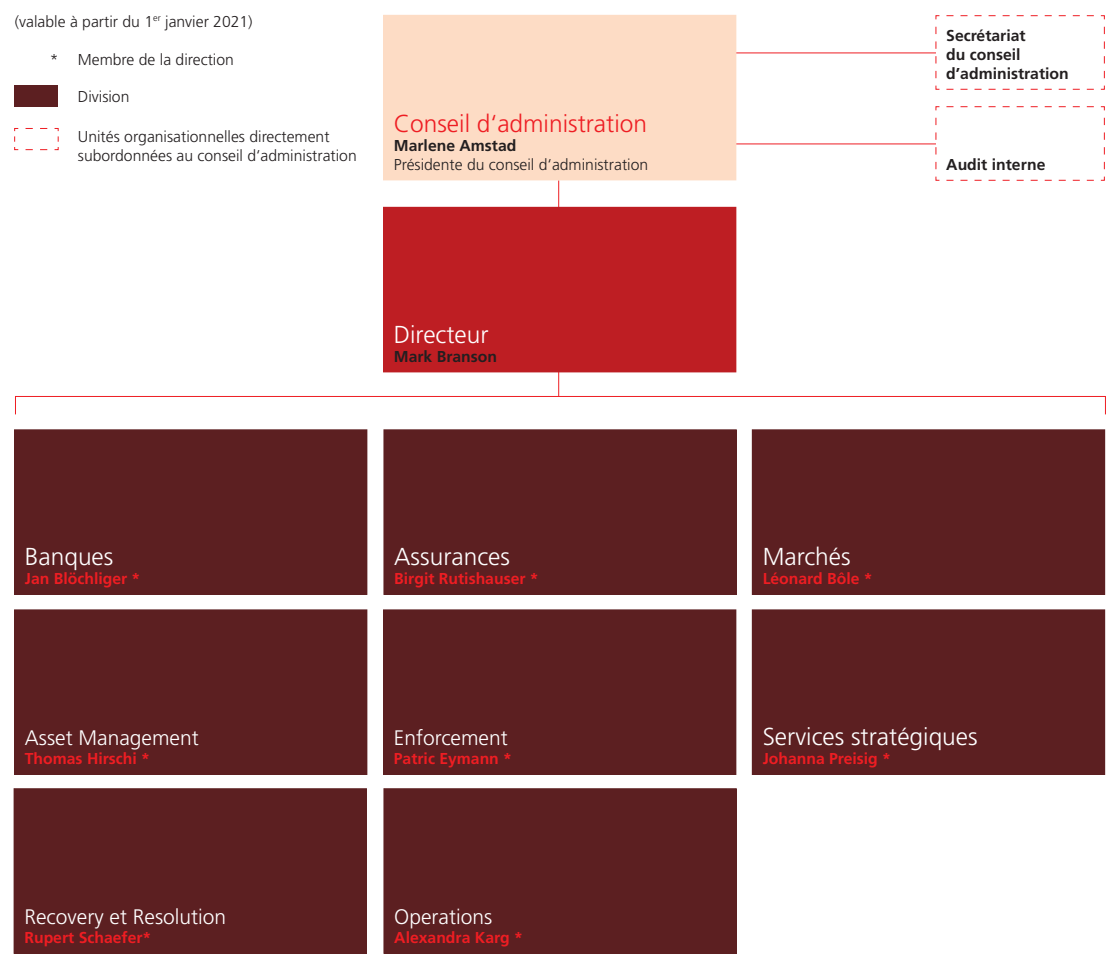
<style>
.page{position:relative;width:1120px;height:968px;background:#fff}
.page>*{position:absolute;margin:0;border:0;box-sizing:border-box;transform-origin:0 0}
.t1{font:300 24.5px "Frutiger LT Std";color:#fff}
.t2{font:300 24.5px "Frutiger LT Std";color:#ee1d23}
.t3{font:300 21px "Frutiger LT Std";color:#fff}
.t4{font:300 15.75px/18.9px "Frutiger LT Std";color:#231f20}
.t5{font:700 15.75px "Frutiger LT Std";color:#ee1d23}
.t6{font:700 15.75px/18.9px "Frutiger LT Std";color:#231f20}
</style>
<div class="page">
<hr style="left:558px;top:53px;width:378px;height:1px;background:#ee1d23">
<hr style="left:558px;top:143px;width:378px;height:1px;background:#ee1d23">
<hr style="left:15px;top:396px;width:1090px;height:1px;background:#ee1d23">
<hr style="left:558px;top:180px;width:1px;height:216px;background:#ee1d23">
<svg style="left:15px;top:397px;width:1px;height:17px"></svg>
<svg style="left:1105px;top:396px;width:1px;height:18px"></svg>
<div style="left:384px;top:15px;width:352px;height:165px;background:#fddcc5"></div>
<div style="left:384px;top:207px;width:352px;height:165px;background:#be1e23"></div>
<div style="left:15px;top:430px;width:352px;height:164px;background:#5c1f21"></div>
<div style="left:14px;top:429px;width:353px;height:165px;border:1px solid #5c1f21"></div>
<div style="left:15px;top:609px;width:352px;height:165px;background:#5c1f21"></div>
<div style="left:14px;top:609px;width:353px;height:165px;border:1px solid #5c1f21"></div>
<div style="left:384px;top:430px;width:352px;height:164px;background:#5c1f21"></div>
<div style="left:384px;top:429px;width:353px;height:165px;border:1px solid #5c1f21"></div>
<div style="left:384px;top:788px;width:352px;height:165px;background:#5c1f21"></div>
<div style="left:384px;top:788px;width:353px;height:165px;border:1px solid #5c1f21"></div>
<div style="left:752px;top:430px;width:353px;height:164px;background:#5c1f21"></div>
<div style="left:752px;top:429px;width:353px;height:165px;border:1px solid #5c1f21"></div>
<div style="left:752px;top:609px;width:353px;height:165px;background:#5c1f21"></div>
<div style="left:752px;top:609px;width:353px;height:165px;border:1px solid #5c1f21"></div>
<div style="left:15px;top:85px;width:43px;height:21px;background:#5c1f21"></div>
<div style="left:384px;top:609px;width:352px;height:165px;background:#5c1f21"></div>
<div style="left:383px;top:609px;width:353px;height:165px;border:1px solid #5c1f21"></div>
<div style="left:14px;top:788px;width:352px;height:165px;background:#5c1f21"></div>
<div style="left:14px;top:788px;width:353px;height:165px;border:1px solid #5c1f21"></div>
<svg style="left:14px;top:128px;width:45px;height:22px"></svg>
<svg style="left:935px;top:15px;width:170px;height:75px"></svg>
<svg style="left:935px;top:106px;width:170px;height:75px"></svg>
<p class="t4" style="left:15px;top:12px;width:239px">(valable à partir du 1<sup>er</sup> janvier 2021)</p>
<p class="t4" style="left:50px;top:50px;width:186px">* Membre de la direction</p>
<p class="t4" style="left:78px;top:88px;width:53px">Division</p>
<p class="t4" style="left:78px;top:128px;width:280px">Unités organisationnelles directement subordonnées au conseil d‘administration</p>
<h1 class="t2" style="left:394px;top:109px;width:255px">Conseil d‘administration</h1>
<p class="t6" style="left:394px;top:136px;width:124px">Marlene Amstad</p>
<p class="t4" style="left:394px;top:155px;width:256px">Présidente du conseil d‘administration</p>
<p class="t6" style="left:946px;top:26px;width:124px">Secrétariat<br>du conseil d’administration</p>
<p class="t6" style="left:946px;top:155px;width:101px">Audit interne</p>
<h1 class="t1" style="left:394px;top:320px;width:96px">Directeur</h1>
<p class="t6" style="left:394px;top:346px;width:105px">Mark Branson</p>
<h1 class="t1" style="left:25px;top:542px;width:90px">Banques</h1>
<p class="t5" style="left:25px;top:569px;width:117px">Jan Blöchliger *</p>
<h1 class="t1" style="left:394px;top:542px;width:117px">Assurances</h1>
<p class="t5" style="left:394px;top:569px;width:146px">Birgit Rutishauser *</p>
<h1 class="t1" style="left:763px;top:542px;width:90px">Marchés</h1>
<p class="t5" style="left:763px;top:569px;width:111px">Léonard Bôle *</p>
<h2 class="t3" style="left:25px;top:726px;width:175px">Asset Management</h2>
<p class="t5" style="left:25px;top:749px;width:127px">Thomas Hirschi *</p>
<h2 class="t3" style="left:394px;top:726px;width:115px">Enforcement</h2>
<p class="t5" style="left:394px;top:749px;width:120px">Patric Eymann *</p>
<h1 class="t1" style="left:763px;top:722px;width:217px">Services stratégiques</h1>
<p class="t5" style="left:763px;top:749px;width:130px">Johanna Preisig *</p>
<h2 class="t3" style="left:24px;top:904px;width:203px">Recovery et Resolution</h2>
<p class="t5" style="left:24px;top:928px;width:128px">Rupert Schaefer*</p>
<h2 class="t3" style="left:394px;top:904px;width:100px">Operations</h2>
<p class="t5" style="left:394px;top:928px;width:130px">Alexandra Karg *</p>
</div>
